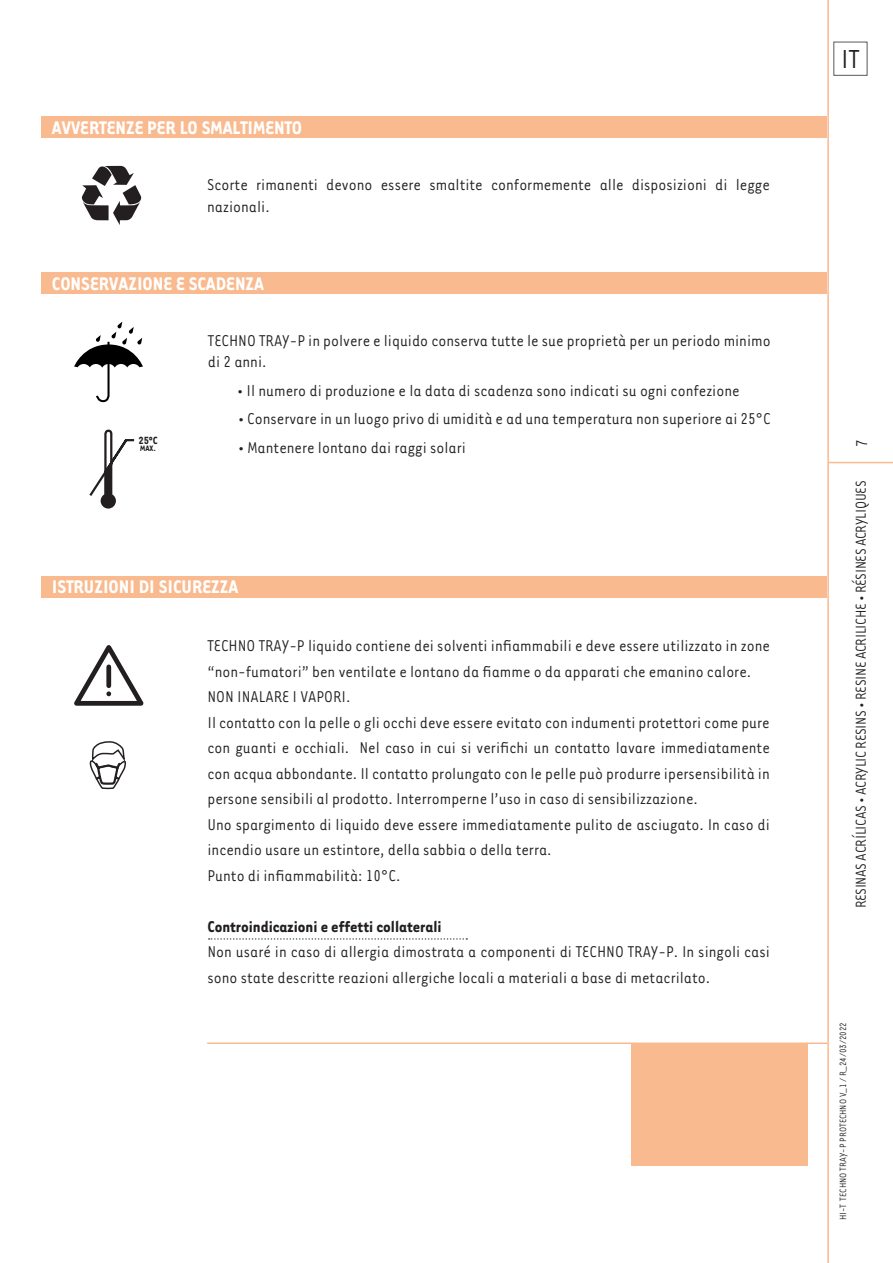
<style>
.page{position:relative;width:893px;height:1263px;background:#fff}
.page>*{position:absolute;margin:0;border:0;box-sizing:border-box;transform-origin:0 0}
.t1{font:500 30px "Tarzana Narrow MHG";color:#231f20}
.t2{font:700 21px "Tarzana Narrow Bold MHG";color:#fff}
.t3{font:500 18px/25.5px "Tarzana Narrow MHG";color:#231f20}
.t4{font:700 18px "Tarzana Narrow Bold MHG";color:#231f20}
.t5{font:500 16.5px "Tarzana Narrow MHG";letter-spacing:-.02em;color:#231f20}
.t6{font:700 12px "Tarzana Narrow Bold MHG";color:#231f20}
.t7{font:500 10.5px "Tarzana Narrow MHG";color:#231f20}
.t8{font:700 9px "Tarzana Narrow Bold MHG";color:#231f20}
</style>
<div class="page">
<hr style="left:827px;top:0;width:2px;height:1263px;background:#faba8f">
<hr style="left:828px;top:462px;width:65px;height:1px;background:#faba8f">
<div style="left:833px;top:42px;width:34px;height:34px;border:1px solid #57585a"></div>
<div style="left:41px;top:273px;width:786px;height:21px;background:#faba8f"></div>
<div style="left:41px;top:117px;width:786px;height:21px;background:#faba8f"></div>
<div style="left:41px;top:576px;width:786px;height:21px;background:#faba8f"></div>
<svg style="left:74px;top:645px;width:69px;height:61px"></svg>
<div style="left:106px;top:667px;width:5px;height:19px;background:#231f20"></div>
<svg style="left:90px;top:741px;width:36px;height:48px"></svg>
<svg style="left:74px;top:322px;width:69px;height:80px"></svg>
<svg style="left:89px;top:430px;width:45px;height:79px"></svg>
<svg style="left:209px;top:938px;width:258px;height:2px"></svg>
<svg style="left:82px;top:166px;width:59px;height:59px"></svg>
<div style="left:631px;top:1044px;width:176px;height:121px;background:#faba8f"></div>
<hr style="left:207px;top:1042px;width:620px;height:2px;background:#faba8f">
<p class="t2" style="left:52px;top:115px;width:252px">AVVERTENZE PER LO SMALTIMENTO</p>
<p class="t3" style="left:207px;top:172px;width:564px;line-height:22.5px">Scorte rimanenti devono essere smaltite conformemente alle disposizioni di legge nazionali.</p>
<p class="t2" style="left:52px;top:271px;width:214px">CONSERVAZIONE E SCADENZA</p>
<p class="t6" style="left:138px;top:433px;width:21px">25ºC</p>
<p class="t8" style="left:140px;top:443px;width:17px">MAX.</p>
<p class="t3" style="left:208px;top:330px;width:564px;line-height:21px">TECHNO TRAY-P in polvere e liquido conserva tutte le sue proprietà per un periodo minimo di 2 anni.</p>
<p class="t3" style="left:237px;top:377px;width:504px">• Il numero di produzione e la data di scadenza sono indicati su ogni confezione</p>
<p class="t3" style="left:238px;top:405px;width:534px">• Conservare in un luogo privo di umidità e ad una temperatura non superiore ai 25°C</p>
<p class="t3" style="left:238px;top:434px;width:229px">• Mantenere lontano dai raggi solari</p>
<p class="t2" style="left:52px;top:574px;width:188px">ISTRUZIONI DI SICUREZZA</p>
<p class="t3" style="left:207px;top:632px;width:564px">TECHNO TRAY-P liquido contiene dei solventi infiammabili e deve essere utilizzato in zone “non-fumatori” ben ventilate e lontano da fiamme o da apparati che emanino calore.</p>
<p class="t3" style="left:207px;top:683px;width:144px">NON INALARE I VAPORI.</p>
<p class="t3" style="left:207px;top:709px;width:564px;text-align:justify">Il contatto con la pelle o gli occhi deve essere evitato con indumenti protettori come pure con guanti e occhiali. Nel caso in cui si verifichi un contatto lavare immediatamente con acqua abbondante. Il contatto prolungato con le pelle può produrre ipersensibilità in persone sensibili al prodotto. Interromperne l’uso in caso di sensibilizzazione.</p>
<p class="t3" style="left:207px;top:811px;width:564px">Uno spargimento di liquido deve essere immediatamente pulito de asciugato. In caso di incendio usare un estintore, della sabbia o della terra.</p>
<p class="t3" style="left:207px;top:862px;width:194px">Punto di infiammabilità: 10°C.</p>
<p class="t4" style="left:207px;top:915px;width:236px">Controindicazioni e effetti collaterali</p>
<p class="t3" style="left:207px;top:938px;width:564px">Non usaré in caso di allergia dimostrata a componenti di TECHNO TRAY-P. In singoli casi sono state descritte reazioni allergiche locali a materiali a base di metacrilato.</p>
<p class="t1" style="left:841px;top:41px;width:20px">IT</p>
<p class="t3" style="left:848px;top:446px;width:9px;rotate:-90deg">7</p>
<p class="t5" style="left:851px;top:908px;width:429px;rotate:-90deg">RESINAS ACRÍLICAS • ACRYLIC RESINS • RESINE ACRILICHE • RÉSINES ACRYLIQUES</p>
<p class="t7" style="left:837px;top:1220px;width:199px;rotate:-90deg">HI-T TECHNO TRAY-P PROTECHNO V_1 / R_24/03/2022</p>
</div>
